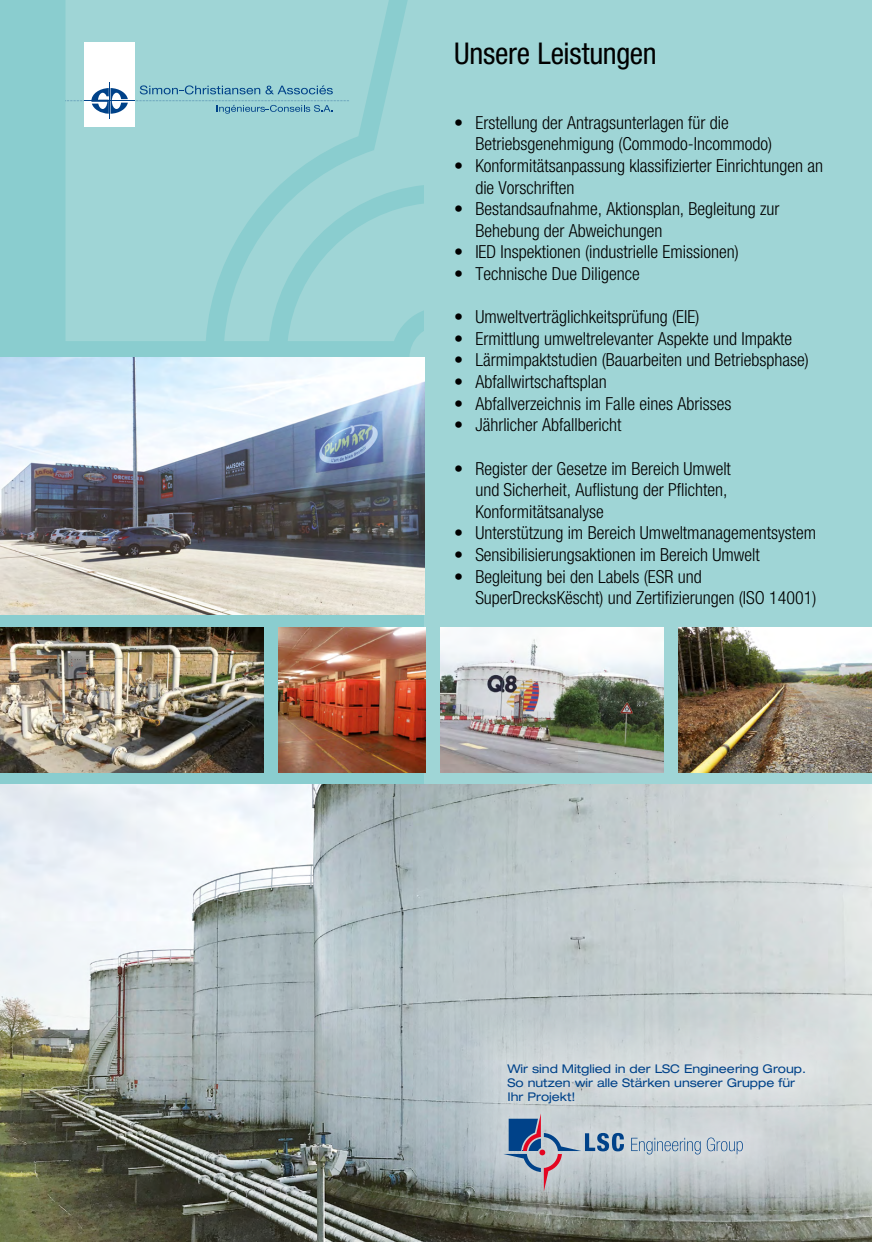
<style>
.page{position:relative;width:872px;height:1242px;background:#fff}
.page>*{position:absolute;margin:0;border:0;box-sizing:border-box;transform-origin:0 0}
.t1{font:condensed 30px "Helvetica Neue LT Pro";letter-spacing:-.01em;color:#000}
.t2{font:300 condensed 18px/21.6px "Helvetica Neue LT Pro";color:#000}
.t3{font:expanded 12px/14.4px "Helvetica Neue LT Pro";color:#004289}
</style>
<div class="page">
<div style="left:0;top:0;width:872px;height:784px;background:#8acdcf"></div>
<div style="left:66px;top:0;width:158px;height:341px;background:#9fd5d6"></div>
<svg style="left:224px;top:0;width:200px;height:341px;fill:#9fd5d6"></svg>
<div style="left:409px;top:325px;width:65px;height:65px;background:#9fd5d6;border-radius:50%"></div>
<svg style="left:288px;top:203px;width:136px;height:138px"></svg>
<div style="left:424px;top:0;width:448px;height:784px;background:#9fd5d6"></div>
<img style="left:279px;top:627px;width:146px;height:145px">
<img style="left:440px;top:627px;width:223px;height:145px">
<div style="left:84px;top:43px;width:51px;height:84px;background:#fff"></div>
<svg style="left:65px;top:100px;width:19px;height:1px"></svg>
<svg style="left:140px;top:85px;width:193px;height:9px;background:#73acc0"></svg>
<svg style="left:136px;top:100px;width:213px;height:14px;background:#8fc6ce"></svg>
<svg style="left:91px;top:88px;width:37px;height:26px"></svg>
<hr style="left:109px;top:83px;width:1px;height:36px;background:#004289">
<hr style="left:84px;top:100px;width:51px;height:1px;background:#004289">
<img style="left:0;top:784px;width:872px;height:458px">
<img style="left:678px;top:627px;width:194px;height:145px">
<img style="left:0;top:358px;width:424px;height:257px">
<img style="left:0;top:627px;width:264px;height:145px">
<div style="left:453px;top:1013px;width:402px;height:229px;background:#fff;opacity:.75"></div>
<svg style="left:503px;top:1113px;width:121px;height:78px;background:#a4aebd"></svg>
<svg style="left:631px;top:1137px;width:69px;height:17px"></svg>
<svg style="left:707px;top:1137px;width:36px;height:17px"></svg>
<p class="t1" style="left:454px;top:36px;width:204px">Unsere Leistungen</p>
<p class="t2" style="left:475px;top:111px;width:298px;text-indent:-21px">• Erstellung der Antragsunterlagen für die<br>Betriebsgenehmigung (Commodo-Incommodo)</p>
<p class="t2" style="left:475px;top:155px;width:349px;text-indent:-21px">• Konformitätsanpassung klassifizierter Einrichtungen an die Vorschriften</p>
<p class="t2" style="left:475px;top:198px;width:306px;text-indent:-21px">• Bestandsaufnahme, Aktionsplan, Begleitung zur<br>Behebung der Abweichungen</p>
<p class="t2" style="left:454px;top:241px;width:286px">• IED Inspektionen (industrielle Emissionen)</p>
<p class="t2" style="left:454px;top:263px;width:187px">• Technische Due Diligence</p>
<p class="t2" style="left:454px;top:306px;width:247px">• Umweltverträglichkeitsprüfung (EIE)</p>
<p class="t2" style="left:454px;top:327px;width:340px">• Ermittlung umweltrelevanter Aspekte und Impakte</p>
<p class="t2" style="left:454px;top:349px;width:356px">• Lärmimpaktstudien (Bauarbeiten und Betriebsphase)</p>
<p class="t2" style="left:454px;top:371px;width:154px">• Abfallwirtschaftsplan</p>
<p class="t2" style="left:454px;top:392px;width:279px">• Abfallverzeichnis im Falle eines Abrisses</p>
<p class="t2" style="left:454px;top:414px;width:169px">• Jährlicher Abfallbericht</p>
<p class="t2" style="left:475px;top:457px;width:257px;text-indent:-21px">• Register der Gesetze im Bereich Umwelt und Sicherheit, Auflistung der Pflichten,<br>Konformitätsanalyse</p>
<p class="t2" style="left:454px;top:522px;width:363px">• Unterstützung im Bereich Umweltmanagementsystem</p>
<p class="t2" style="left:454px;top:543px;width:307px">• Sensibilisierungsaktionen im Bereich Umwelt</p>
<p class="t2" style="left:475px;top:565px;width:342px;text-indent:-21px">• Begleitung bei den Labels (ESR und<br>SuperDrecksKëscht) und Zertifizierungen (ISO 14001)</p>
<p class="t3" style="left:507px;top:1061px;width:300px">Wir sind Mitglied in der LSC Engineering Group.<br>So nutzen wir alle Stärken unserer Gruppe für</p>
<p class="t3" style="left:507px;top:1090px;width:70px">Ihr Projekt!</p>
</div>
